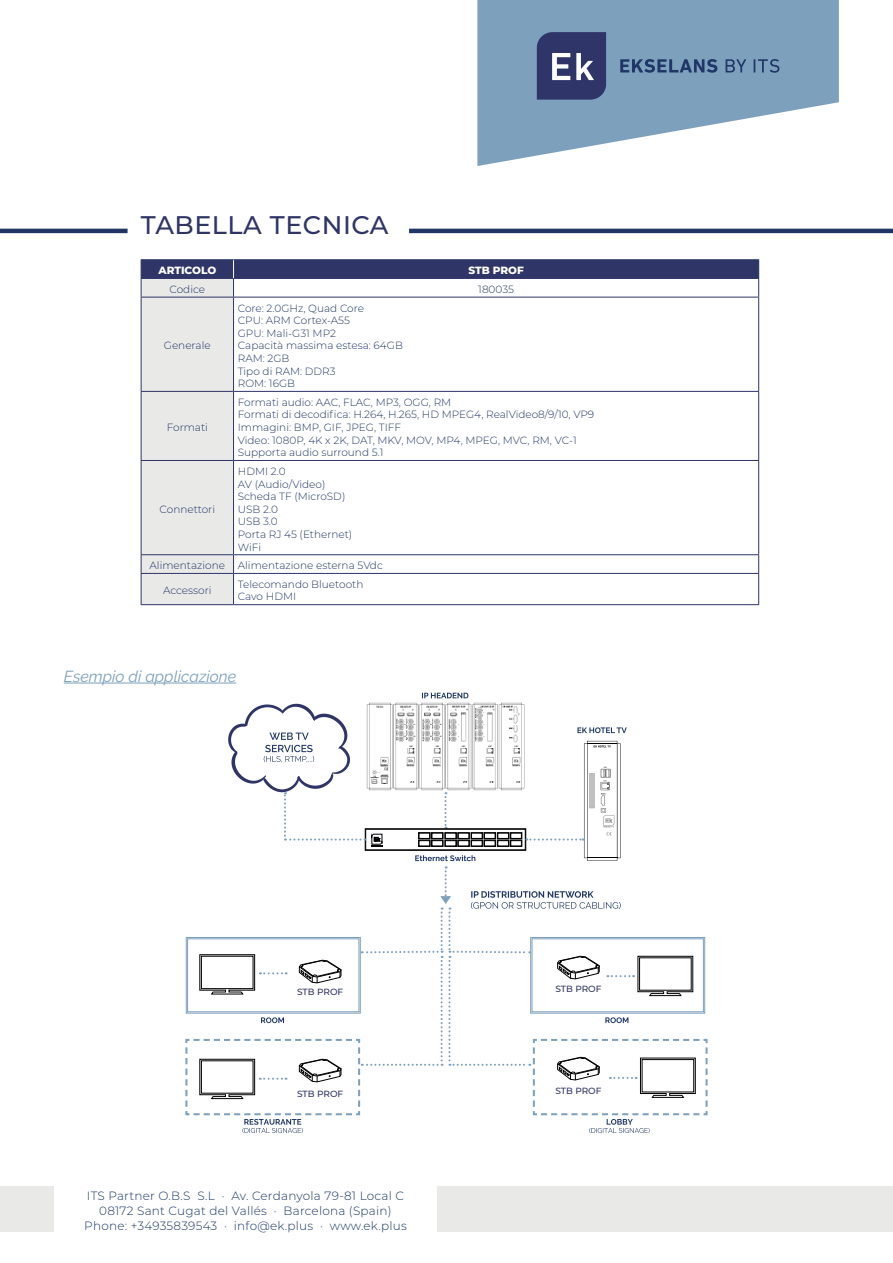
<style>
.page{position:relative;width:893px;height:1263px;background:#fff}
.page>*{position:absolute;margin:0;border:0;box-sizing:border-box;transform-origin:0 0}
.t1{font:500 25.5px "Montserrat";letter-spacing:.02em;color:#303568}
.t2{font:italic 15.9px "Raleway";color:#7da0bd}
.t3{font:300 12px/15px "Montserrat";letter-spacing:.02em;color:#1a3667;text-align:center}
.t4{font:300 10.5px/12.6px "Montserrat";color:#1f3666}
.t5{font:800 10.5px "Montserrat";color:#fff}
.t6{font:500 9px "Montserrat";color:#303568}
</style>
<div class="page">
<svg style="left:477px;top:0;width:362px;height:166px;fill:#7da0bd"></svg>
<svg style="left:537px;top:32px;width:69px;height:68px;background:#484e7c"></svg>
<svg style="left:620px;top:59px;width:97px;height:14px"></svg>
<svg style="left:726px;top:59px;width:20px;height:13px"></svg>
<svg style="left:754px;top:59px;width:25px;height:14px"></svg>
<div style="left:0;top:1186px;width:54px;height:46px;background:#e9e9e7"></div>
<div style="left:437px;top:1186px;width:456px;height:46px;background:#e9e9e7"></div>
<hr style="left:0;top:229px;width:128px;height:4px;background:#1f3666">
<hr style="left:409px;top:229px;width:484px;height:4px;background:#1f3666">
<hr style="left:141px;top:259px;width:93px;height:1px;background:#1f3666">
<hr style="left:234px;top:259px;width:525px;height:1px;background:#1f3666">
<svg style="left:141px;top:260px;width:618px;height:345px"></svg>
<img style="left:369px;top:702px;width:153px;height:2px">
<hr style="left:64px;top:683px;width:172px;height:1px;background:#7da0bd">
<svg style="left:422px;top:693px;width:46px;height:5px"></svg>
<svg style="left:185px;top:704px;width:523px;height:429px"></svg>
<h1 class="t1" style="left:141px;top:207px;width:249px">TABELLA TECNICA</h1>
<p class="t5" style="left:158px;top:263px;width:59px">ARTICOLO</p>
<p class="t5" style="left:468px;top:263px;width:57px">STB PROF</p>
<p class="t4" style="left:170px;top:282px;width:37px">Codice</p>
<p class="t4" style="left:478px;top:282px;width:37px">180035</p>
<p class="t4" style="left:164px;top:339px;width:48px">Generale</p>
<p class="t4" style="left:167px;top:421px;width:43px">Formati</p>
<p class="t4" style="left:238px;top:301px;width:167px">Core: 2.0GHz, Quad Core<br>CPU: ARM Cortex-A55<br>GPU: Mali-G31 MP2<br>Capacità massima estesa: 64GB<br>RAM: 2GB<br>Tipo di RAM: DDR3<br>ROM: 16GB</p>
<p class="t4" style="left:238px;top:395px;width:358px">Formati audio: AAC, FLAC, MP3, OGG, RM<br>Formati di decodifica: H.264, H.265, HD MPEG4, RealVideo8/9/10, VP9<br>Immagini: BMP, GIF, JPEG, TIFF<br>Video: 1080P, 4K x 2K, DAT, MKV, MOV, MP4, MPEG, MVC, RM, VC-1<br>Supporta audio surround 5.1</p>
<p class="t4" style="left:238px;top:464px;width:116px">HDMI 2.0<br>AV (Audio/Video)<br>Scheda TF (MicroSD)<br>USB 2.0<br>USB 3.0<br>Porta RJ 45 (Ethernet)<br>WiFi</p>
<p class="t4" style="left:150px;top:559px;width:235px">Alimentazione Alimentazione esterna 5Vdc</p>
<p class="t4" style="left:163px;top:584px;width:50px">Accessori</p>
<p class="t4" style="left:238px;top:577px;width:127px">Telecomando Bluetooth<br>Cavo HDMI</p>
<p class="t4" style="left:160px;top:502px;width:57px">Connettori</p>
<h2 class="t2" style="left:64px;top:667px;width:174px">Esempio di applicazione</h2>
<p class="t6" style="left:297px;top:986px;width:48px">STB PROF</p>
<p class="t6" style="left:297px;top:1087px;width:48px">STB PROF</p>
<p class="t3" style="left:84px;top:1187px;width:324px">ITS Partner O.B.S S.L · Av. Cerdanyola 79-81 Local C<br>08172 Sant Cugat del Vallés · Barcelona (Spain)<br>Phone: +34935839543 · info@ek.plus · www.ek.plus</p>
<p class="t6" style="left:555px;top:982px;width:48px">STB PROF</p>
<p class="t6" style="left:555px;top:1084px;width:48px">STB PROF</p>
</div>
